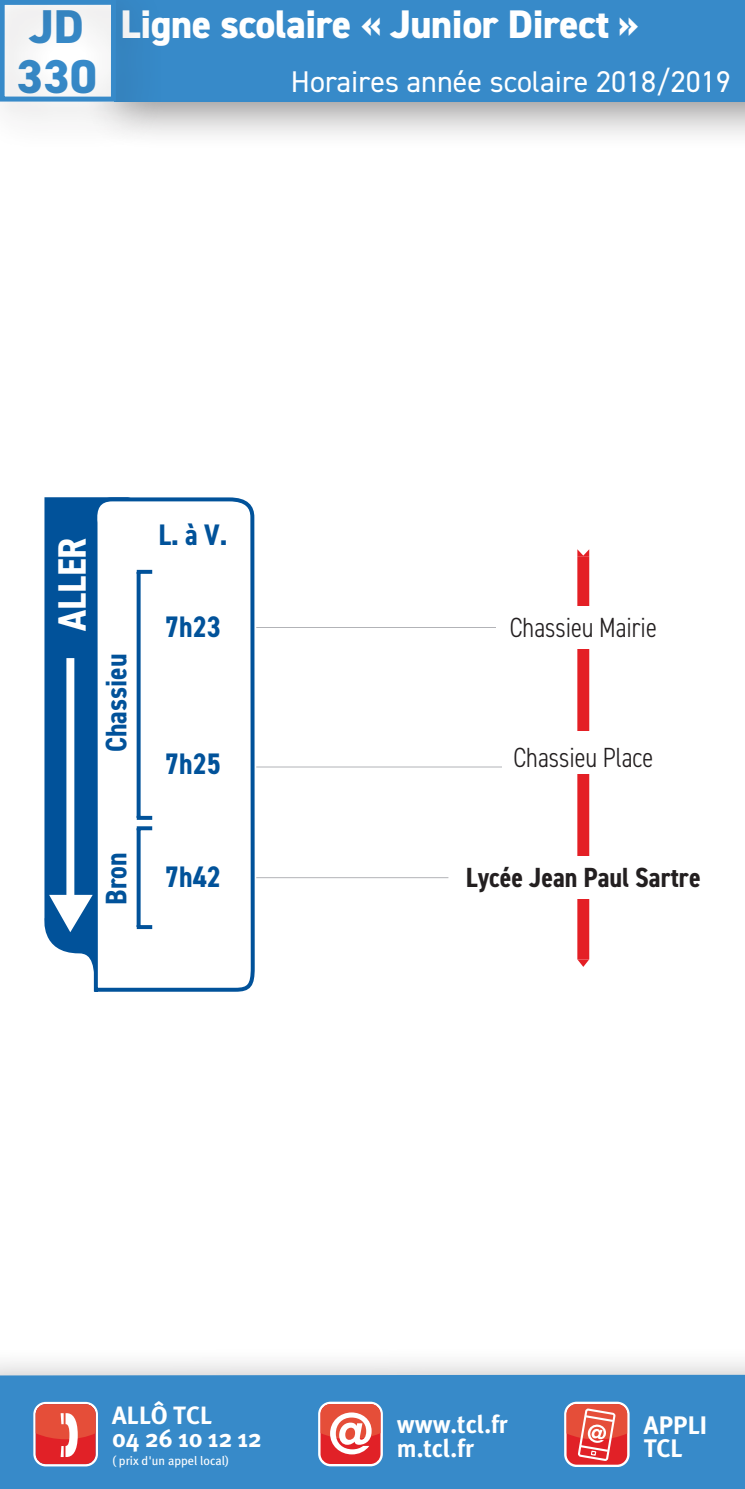
<style>
.page{position:relative;width:745px;height:1489px;background:#fff}
.page>*{position:absolute;margin:0;border:0;box-sizing:border-box;transform-origin:0 0}
.t1{font:800 47.5px "DIN2014";color:#378ac9}
.t2{font:800 40px "DIN2014";letter-spacing:-.01em;color:#fff}
.t3{font:700 condensed 39.75px "DIN2014";color:#fff}
.t4{font:30px "DIN2014";color:#fff}
.t5{font:700 condensed 29.75px "DIN2014";color:#01529a}
.t6{font:300 condensed 27.75px "DIN2014";color:#231f20}
.t7{font:700 condensed 27.75px "DIN2014";color:#231f20}
.t8{font:700 25.25px/23.8px "Meta Plus";letter-spacing:-.005em;color:#fff}
.t9{font:700 25px/23.2px "Meta Plus";color:#fff}
.t10{font:12.5px "Meta Plus";color:#fff}
.s1{font-size:47.5px;color:#378ac9}
</style>
<div class="page">
<div style="left:85px;top:0;width:659px;height:150px;background:#231f20;opacity:.5"></div>
<div style="left:113px;top:0;width:631px;height:102px;background:#378ac9"></div>
<div style="left:0;top:1346px;width:744px;height:142px;background:#231f20;opacity:.5"></div>
<div style="left:0;top:1374px;width:744px;height:114px;background:#378ac9"></div>
<svg style="left:33px;top:1401px;width:65px;height:65px"></svg>
<svg style="left:318px;top:1401px;width:64px;height:65px"></svg>
<div style="left:320px;top:1403px;width:60px;height:60px;background:#e12127;border-radius:10px"></div>
<svg style="left:320px;top:1403px;width:60px;height:51px"></svg>
<svg style="left:563px;top:1401px;width:66px;height:65px"></svg>
<div style="left:566px;top:1403px;width:60px;height:61px;background:#e12127;border-radius:10px"></div>
<svg style="left:566px;top:1403px;width:60px;height:57px"></svg>
<svg style="left:131px;top:497px;width:124px;height:494px"></svg>
<svg style="left:44px;top:497px;width:87px;height:494px"></svg>
<svg style="left:136px;top:572px;width:4px;height:245px"></svg>
<svg style="left:137px;top:815px;width:15px;height:4px"></svg>
<svg style="left:137px;top:570px;width:15px;height:4px"></svg>
<svg style="left:136px;top:828px;width:4px;height:99px"></svg>
<svg style="left:137px;top:925px;width:15px;height:4px"></svg>
<svg style="left:137px;top:826px;width:15px;height:4px"></svg>
<hr style="left:256px;top:627px;width:354px;height:1px;background:#b2b3b7">
<hr style="left:256px;top:766px;width:338px;height:1px;background:#b2b3b7">
<hr style="left:256px;top:877px;width:192px;height:1px;background:#b2b3b7">
<div style="left:577px;top:556px;width:12px;height:403px;background:#e41f25"></div>
<div style="left:523px;top:856px;width:120px;height:42px;background:#fff"></div>
<div style="left:501px;top:731px;width:176px;height:42px;background:#fff"></div>
<div style="left:495px;top:606px;width:177px;height:42px;background:#fff"></div>
<svg style="left:577px;top:549px;width:12px;height:7px"></svg>
<svg style="left:577px;top:959px;width:12px;height:7px"></svg>
<div style="left:0;top:0;width:165px;height:150px;background:#231f20;opacity:.5"></div>
<div style="left:0;top:0;width:116px;height:102px;border:5px solid #378ac9"></div>
<h2 class="t2" style="left:29px;top:-2px;width:611px"><span class="s1">JD</span> Ligne scolaire « Junior Direct »</h2>
<h1 class="t1" style="left:17px;top:45px;width:81px">330</h1>
<p class="t4" style="left:291px;top:63px;width:441px">Horaires année scolaire 2018/2019</p>
<h3 class="t3" style="left:57px;top:631px;width:95px;rotate:-90deg">ALLER</h3>
<p class="t5" style="left:105px;top:752px;width:100px;rotate:-90deg">Chassieu</p>
<p class="t5" style="left:105px;top:904px;width:54px;rotate:-90deg">Bron</p>
<p class="t5" style="left:158px;top:523px;width:70px">L. à V.</p>
<p class="t5" style="left:165px;top:616px;width:58px">7h23</p>
<p class="t5" style="left:165px;top:752px;width:58px">7h25</p>
<p class="t6" style="left:509px;top:609px;width:148px">Chassieu Mairie</p>
<p class="t6" style="left:513px;top:739px;width:141px">Chassieu Place</p>
<p class="t5" style="left:165px;top:865px;width:58px">7h42</p>
<p class="t7" style="left:465px;top:866px;width:236px">Lycée Jean Paul Sartre</p>
<p class="t9" style="left:112px;top:1403px;width:151px">ALLÔ TCL<br>04 26 10 12 12</p>
<p class="t10" style="left:112px;top:1453px;width:119px">( prix d'un appel local)</p>
<p class="t9" style="left:396px;top:1412px;width:112px">www.tcl.fr m.tcl.fr</p>
<p class="t8" style="left:643px;top:1412px;width:65px">APPLI<br>TCL</p>
</div>
